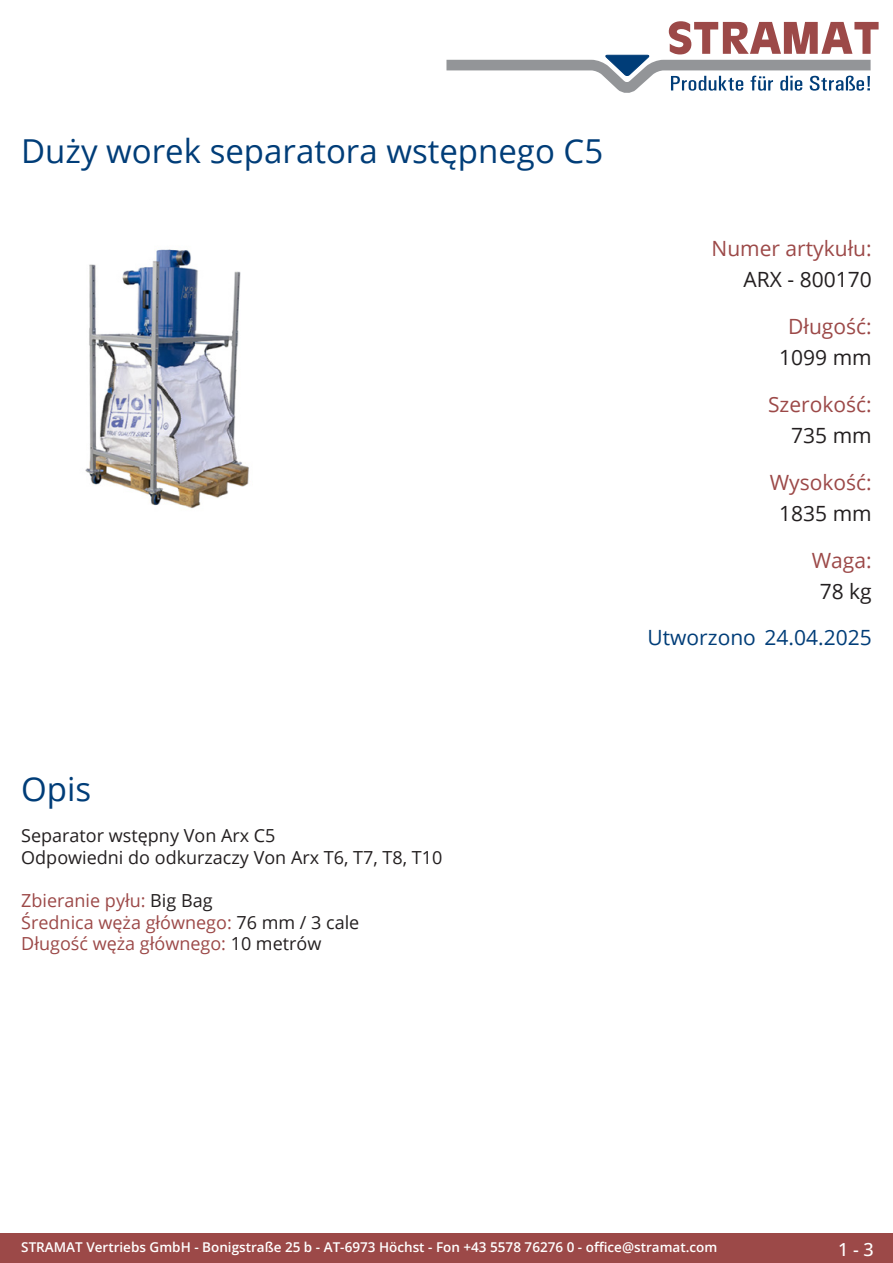
<style>
.page{position:relative;width:893px;height:1263px;background:#fff}
.page>*{position:absolute;margin:0;border:0;box-sizing:border-box;transform-origin:0 0}
.Produkttitel{font:33px "Open Sans";color:#003d78}
.TechDaten_Überschrif{font:21px "Open Sans";color:#9c4948}
.TechDaten_Inhalt{font:21px "Open Sans";color:#231f20}
.Erstellungsdatum{font:21px "Open Sans";color:#003d78}
.Beschreibung_Text{font:18px/21.6px "Open Sans";color:#9c4948}
.Beschreibung_Text-2{font:18px/21.6px "Open Sans";color:#231f20}
.t1{font:500 18px "Open Sans";color:#fff}
.t2{font:600 13.5px "Open Sans";color:#fff}
.s1{color:#231f20}
</style>
<div class="page">
<div style="left:0;top:1233px;width:893px;height:30px;background:#9c4948"></div>
<svg style="left:446px;top:21px;width:433px;height:72px"></svg>
<img style="left:85px;top:249px;width:164px;height:260px">
<p class="Produkttitel" style="left:21px;top:128px;width:583px">Duży worek separatora wstępnego C5</p>
<p class="TechDaten_Überschrif" style="left:711px;top:234px;width:162px">Numer artykułu:</p>
<p class="TechDaten_Inhalt" style="left:744px;top:265px;width:130px">ARX - 800170</p>
<p class="TechDaten_Überschrif" style="left:788px;top:312px;width:85px">Długość:</p>
<p class="TechDaten_Inhalt" style="left:779px;top:343px;width:94px">1099 mm</p>
<p class="TechDaten_Überschrif" style="left:768px;top:390px;width:105px">Szerokość:</p>
<p class="TechDaten_Inhalt" style="left:791px;top:421px;width:82px">735 mm</p>
<p class="TechDaten_Überschrif" style="left:770px;top:468px;width:104px">Wysokość:</p>
<p class="TechDaten_Inhalt" style="left:779px;top:499px;width:94px">1835 mm</p>
<p class="TechDaten_Überschrif" style="left:812px;top:546px;width:61px">Waga:</p>
<p class="TechDaten_Inhalt" style="left:820px;top:577px;width:54px">78 kg</p>
<p class="Erstellungsdatum" style="left:648px;top:623px;width:226px">Utworzono 24.04.2025</p>
<p class="Produkttitel" style="left:21px;top:766px;width:72px">Opis</p>
<p class="Beschreibung_Text-2" style="left:21px;top:824px;width:423px">Separator wstępny Von Arx C5<br>Odpowiedni do odkurzaczy Von Arx T6, T7, T8, T10</p>
<p class="Beschreibung_Text" style="left:21px;top:889px;width:340px">Zbieranie pyłu: <span class="s1">Big Bag<br></span>Średnica węża głównego: <span class="s1">76 mm / 3 cale<br></span>Długość węża głównego: <span class="s1">10 metrów</span></p>
<p class="t2" style="left:21px;top:1238px;width:698px">STRAMAT Vertriebs GmbH - Bonigstraße 25 b - AT-6973 Höchst - Fon +43 5578 76276 0 - office@stramat.com</p>
<h3 class="t1" style="left:838px;top:1237px;width:37px">1 - 3</h3>
</div>
